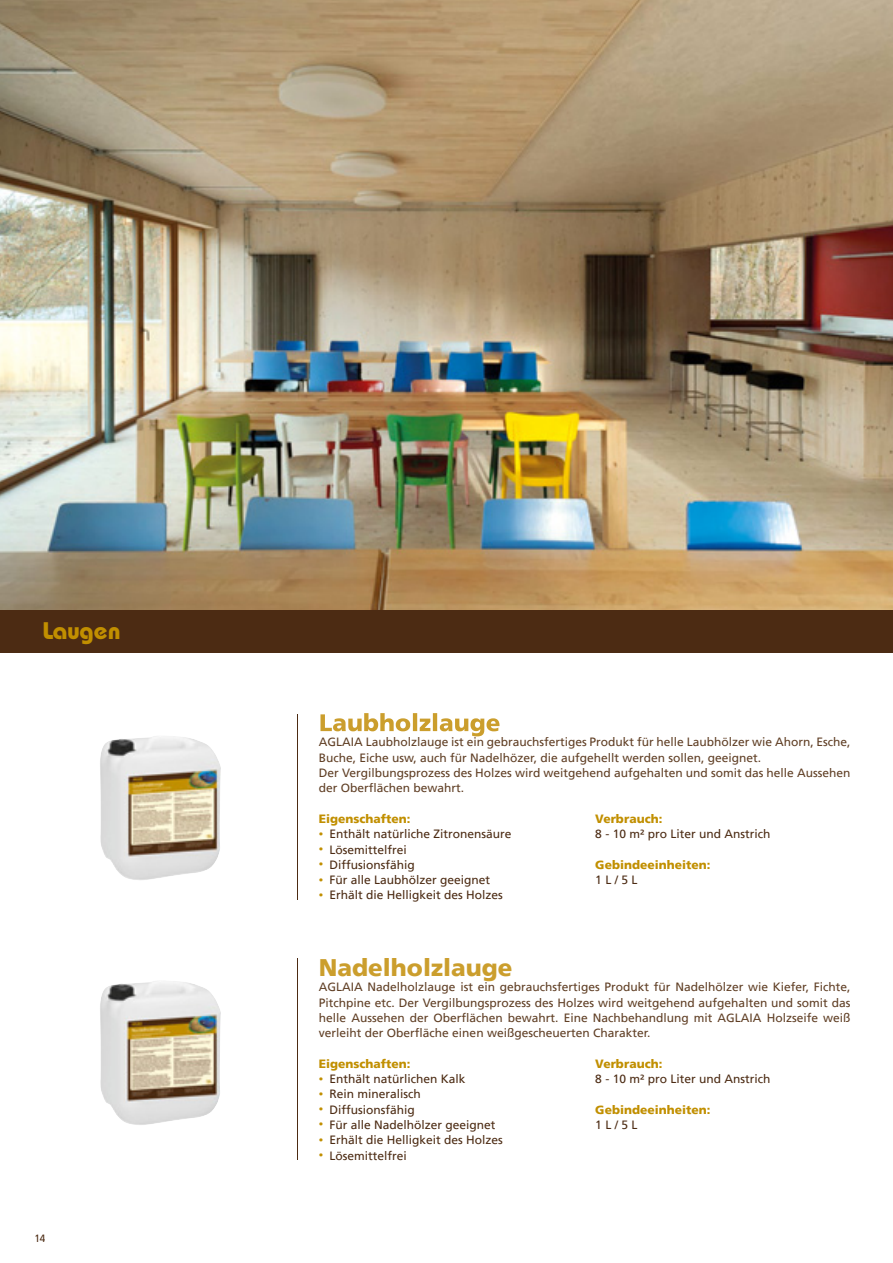
<style>
.page{position:relative;width:893px;height:1263px;background:#fff}
.page>*{position:absolute;margin:0;border:0;box-sizing:border-box;transform-origin:0 0}
.t1{font:900 24px "Frutiger LT";color:#cb9e2d}
.t2{font:24px "Bauhaus Bold ITC";color:#c18f00}
.t3{font:12px/15.3px "Frutiger LT";color:#603f25}
.t4{font:12px "Frutiger LT";color:#4c2b13}
.t5{font:900 12px "Frutiger LT";color:#c18f00}
.t6{font:10.5px "Frutiger LT";color:#4c2b13;scale:.95 1}
.s1{font-size:9px;color:#c18f00}
</style>
<div class="page">
<img style="left:0;top:0;width:893px;height:610px">
<div style="left:0;top:610px;width:893px;height:42px;background:#4c2b13"></div>
<img style="left:100px;top:736px;width:121px;height:144px">
<img style="left:100px;top:981px;width:121px;height:144px">
<hr style="left:297px;top:714px;width:1px;height:185px;background:#4c2b13">
<hr style="left:297px;top:958px;width:1px;height:201px;background:#4c2b13">
<svg style="left:320px;top:713px;width:97px;height:18px"></svg>
<h1 class="t2" style="left:43px;top:621px;width:79px">Laugen</h1>
<p class="t6" style="left:34px;top:1232px;width:13px">14</p>
<p class="t3" style="left:319px;top:735px;width:533px">AGLAIA Laubholzlauge ist ein gebrauchsfertiges Produkt für helle Laubhölzer wie Ahorn, Esche, Buche, Eiche usw, auch für Nadelhözer, die aufgehellt werden sollen, geeignet.<br>Der Vergilbungsprozess des Holzes wird weitgehend aufgehalten und somit das helle Aussehen der Oberflächen bewahrt.</p>
<p class="t5" style="left:319px;top:811px;width:93px">Eigenschaften:</p>
<p class="t4" style="left:319px;top:827px;width:194px"><span class="s1">•</span> Enthält natürliche Zitronensäure</p>
<p class="t4" style="left:319px;top:842px;width:89px"><span class="s1">•</span> Lösemittelfrei</p>
<p class="t4" style="left:319px;top:857px;width:97px"><span class="s1">•</span> Diffusionsfähig</p>
<p class="t4" style="left:319px;top:873px;width:173px"><span class="s1">•</span> Für alle Laubhölzer geeignet</p>
<p class="t4" style="left:319px;top:888px;width:186px"><span class="s1">•</span> Erhält die Helligkeit des Holzes</p>
<p class="t5" style="left:595px;top:811px;width:69px">Verbrauch:</p>
<p class="t4" style="left:595px;top:827px;width:177px">8 - 10 m² pro Liter und Anstrich</p>
<p class="t5" style="left:595px;top:857px;width:117px">Gebindeeinheiten:</p>
<p class="t4" style="left:595px;top:873px;width:44px">1 L / 5 L</p>
<h1 class="t1" style="left:319px;top:953px;width:195px">Nadelholzlauge</h1>
<p class="t3" style="left:319px;top:979px;width:533px;text-align:justify">AGLAIA Nadelholzlauge ist ein gebrauchsfertiges Produkt für Nadelhölzer wie Kiefer, Fichte, Pitchpine etc. Der Vergilbungsprozess des Holzes wird weitgehend aufgehalten und somit das helle Aussehen der Oberflächen bewahrt. Eine Nachbehandlung mit AGLAIA Holzseife weiß verleiht der Oberfläche einen weißgescheuerten Charakter.</p>
<p class="t5" style="left:319px;top:1056px;width:93px">Eigenschaften:</p>
<p class="t4" style="left:319px;top:1072px;width:148px"><span class="s1">•</span> Enthält natürlichen Kalk</p>
<p class="t4" style="left:319px;top:1087px;width:103px"><span class="s1">•</span> Rein mineralisch</p>
<p class="t4" style="left:319px;top:1102px;width:97px"><span class="s1">•</span> Diffusionsfähig</p>
<p class="t4" style="left:319px;top:1118px;width:178px"><span class="s1">•</span> Für alle Nadelhölzer geeignet</p>
<p class="t4" style="left:319px;top:1133px;width:186px"><span class="s1">•</span> Erhält die Helligkeit des Holzes</p>
<p class="t4" style="left:319px;top:1148px;width:89px"><span class="s1">•</span> Lösemittelfrei</p>
<p class="t5" style="left:595px;top:1056px;width:69px">Verbrauch:</p>
<p class="t4" style="left:595px;top:1072px;width:177px">8 - 10 m² pro Liter und Anstrich</p>
<p class="t5" style="left:595px;top:1102px;width:117px">Gebindeeinheiten:</p>
<p class="t4" style="left:595px;top:1118px;width:44px">1 L / 5 L</p>
</div>
